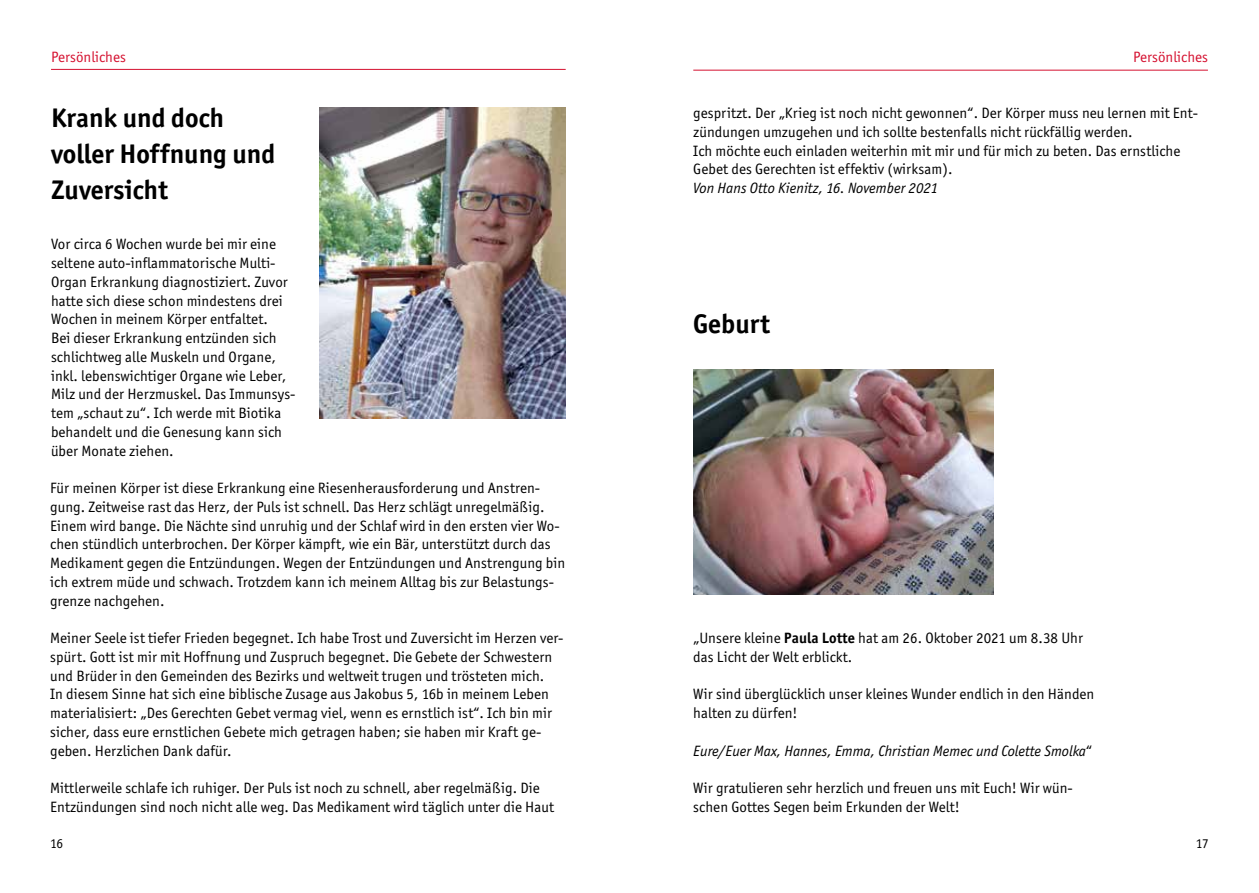
<style>
.page{position:relative;width:1259px;height:893px;background:#fff}
.page>*{position:absolute;margin:0;border:0;box-sizing:border-box;transform-origin:0 0}
.t1{font:700 27px/36px "Officina Sans ITC Std";color:#000}
.t2{font:15px/18.8px "Officina Sans ITC Std";letter-spacing:.005em;color:#000}
.t3{font:italic 15px "Officina Sans ITC Std";color:#000}
.t4{font:15px "Officina Sans ITC Std";color:#d51130}
.t5{font:13.5px "Officina Sans ITC Std";color:#000}
.s1{font-weight:700}
.s2{font-style:normal}
</style>
<div class="page">
<hr style="left:51px;top:69px;width:515px;height:1px;background:#d51130">
<hr style="left:693px;top:70px;width:515px;height:1px;background:#d51130">
<img style="left:319px;top:107px;width:247px;height:311px">
<img style="left:693px;top:370px;width:300px;height:225px">
<p class="t4" style="left:51px;top:48px;width:76px">Persönliches</p>
<p class="t4" style="left:1133px;top:48px;width:76px">Persönliches</p>
<h1 class="t1" style="left:51px;top:99px;width:226px">Krank und doch voller Hoffnung und<br>Zuversicht</h1>
<p class="t2" style="left:51px;top:235px;width:246px">Vor circa 6 Wochen wurde bei mir eine seltene auto-inflammatorische Multi-Organ Erkrankung diagnostiziert. Zuvor hatte sich diese schon mindestens drei Wochen in meinem Körper entfaltet.<br>Bei dieser Erkrankung entzünden sich schlichtweg alle Muskeln und Organe, inkl. lebenswichtiger Organe wie Leber, Milz und der Herzmuskel. Das Immunsys&shy;tem „schaut zu“. Ich werde mit Biotika behandelt und die Genesung kann sich über Monate ziehen.</p>
<p class="t2" style="left:50px;top:479px;width:516px">Für meinen Körper ist diese Erkrankung eine Riesenherausforderung und Anstren&shy;gung. Zeitweise rast das Herz, der Puls ist schnell. Das Herz schlägt unregelmäßig.<br>Einem wird bange. Die Nächte sind unruhig und der Schlaf wird in den ersten vier Wo&shy;chen stündlich unterbrochen. Der Körper kämpft, wie ein Bär, unterstützt durch das Medikament gegen die Entzündungen. Wegen der Entzündungen und Anstrengung bin ich extrem müde und schwach. Trotzdem kann ich meinem Alltag bis zur Belastungs&shy;grenze nachgehen.</p>
<p class="t2" style="left:50px;top:629px;width:515px">Meiner Seele ist tiefer Frieden begegnet. Ich habe Trost und Zuversicht im Herzen ver&shy;spürt. Gott ist mir mit Hoffnung und Zuspruch begegnet. Die Gebete der Schwestern und Brüder in den Gemeinden des Bezirks und weltweit trugen und trösteten mich.<br>In diesem Sinne hat sich eine biblische Zusage aus Jakobus 5, 16b in meinem Leben materialisiert: „Des Gerechten Gebet vermag viel, wenn es ernstlich ist“. Ich bin mir sicher, dass eure ernstlichen Gebete mich getragen haben; sie haben mir Kraft ge&shy;geben. Herzlichen Dank dafür.</p>
<p class="t2" style="left:50px;top:779px;width:505px">Mittlerweile schlafe ich ruhiger. Der Puls ist noch zu schnell, aber regelmäßig. Die<br>Entzündungen sind noch nicht alle weg. Das Medikament wird täglich unter die Haut</p>
<p class="t2" style="left:693px;top:104px;width:506px">gespritzt. Der „Krieg ist noch nicht gewonnen“. Der Körper muss neu lernen mit Ent&shy;zündungen umzugehen und ich sollte bestenfalls nicht rückfällig werden.<br>Ich möchte euch einladen weiterhin mit mir und für mich zu beten. Das ernstliche Gebet des Gerechten ist effektiv (wirksam).</p>
<p class="t3" style="left:693px;top:180px;width:246px">Von Hans Otto Kienitz, 16. November 2021</p>
<h1 class="t1" style="left:693px;top:306px;width:78px">Geburt</h1>
<p class="t2" style="left:693px;top:629px;width:391px">„Unsere kleine <span class="s1">Paula Lotte</span> hat am 26. Oktober 2021 um 8.38 Uhr das Licht der Welt erblickt.</p>
<p class="t2" style="left:693px;top:685px;width:402px">Wir sind überglücklich unser kleines Wunder endlich in den Händen halten zu dürfen!</p>
<p class="t3" style="left:693px;top:742px;width:400px">Eure/Euer Max, Hannes, Emma, Christian Memec und Colette Smolka<span class="s2">“</span></p>
<p class="t2" style="left:693px;top:779px;width:381px">Wir gratulieren sehr herzlich und freuen uns mit Euch! Wir wün&shy;schen Gottes Segen beim Erkunden der Welt!</p>
<p class="t5" style="left:50px;top:836px;width:15px">16</p>
<p class="t5" style="left:1195px;top:836px;width:14px">17</p>
</div>
